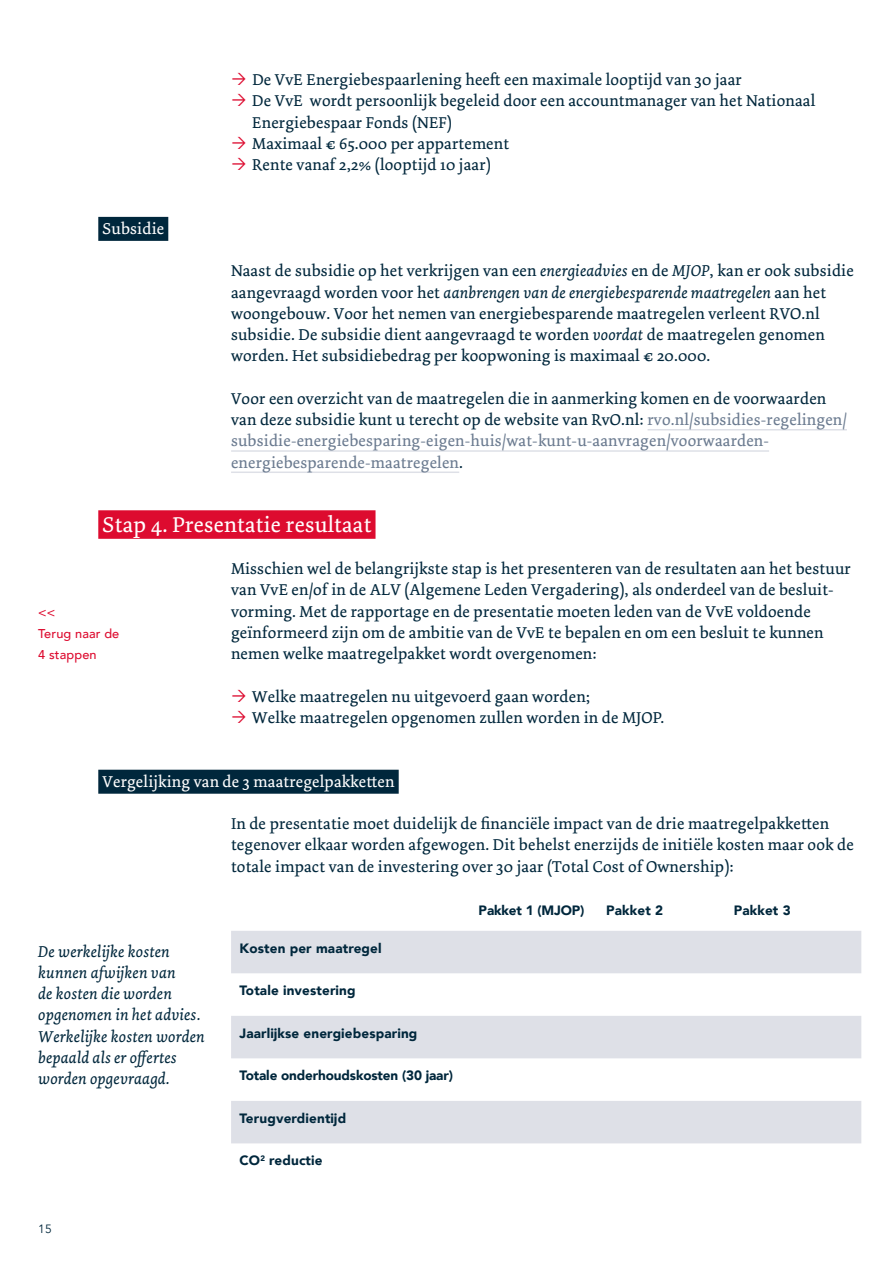
<style>
.page{position:relative;width:893px;height:1263px;background:#fff}
.page>*{position:absolute;margin:0;border:0;box-sizing:border-box;transform-origin:0 0}
.t1{font:22.5px "Dolly Pro";letter-spacing:.01em;color:#fff}
.t2{font:16.5px/21.3px "Dolly Pro";letter-spacing:.01em;color:#00273c}
.t3{font:16.5px/21.3px "Dolly Pro";letter-spacing:.01em;color:#6b7b90}
.t4{font:italic 16.5px/21.3px "Dolly Pro";letter-spacing:.01em;color:#00273c}
.t5{font:16.5px "Dolly Pro";letter-spacing:.01em;color:#fff}
.t6{font:900 13.5px "Avenir";letter-spacing:.01em;color:#00273c}
.t7{font:900 13.5px "Avenir";letter-spacing:-.01em;color:#00273c}
.t8{font:500 12.75px/21.3px "Avenir";letter-spacing:.01em;color:#dd0b2f}
.t9{font:12px "Avenir";color:#00273c}
.s1{font-style:italic}
.s2{color:#00273c}
</style>
<div class="page">
<hr style="left:648px;top:429px;width:199px;height:1px;background:#dee0e7">
<hr style="left:231px;top:450px;width:538px;height:2px;background:#dee0e7">
<hr style="left:231px;top:471px;width:228px;height:2px;background:#dee0e7">
<div style="left:98px;top:217px;width:70px;height:24px;background:#00273c"></div>
<div style="left:98px;top:770px;width:301px;height:24px;background:#00273c"></div>
<div style="left:98px;top:510px;width:278px;height:29px;background:#dd0b2f"></div>
<svg style="left:231px;top:931px;width:630px;height:212px;fill:#dee0e7"></svg>
<p class="t5" style="left:103px;top:218px;width:63px">Subsidie</p>
<p class="t2" style="left:252px;top:69px;width:565px">De VvE Energiebespaarlening heeft een maximale looptijd van 30 jaar<br>De VvE wordt persoonlijk begeleid door een accountmanager van het Nationaal Energiebespaar Fonds (NEF)<br>Maximaal € 65.000 per appartement<br>Rente vanaf 2,2% (looptijd 10 jaar)</p>
<p class="t2" style="left:231px;top:260px;width:624px">Naast de subsidie op het verkrijgen van een <span class="s1">energieadvies</span> en de <span class="s1">MJOP</span>, kan er ook subsidie aangevraagd worden voor het <span class="s1">aanbrengen van de energiebesparende maatregelen</span> aan het woongebouw. Voor het nemen van energiebesparende maatregelen verleent RVO.nl subsidie. De subsidie dient aangevraagd te worden <span class="s1">voordat</span> de maatregelen genomen worden. Het subsidiebedrag per koopwoning is maximaal € 20.000.</p>
<p class="t3" style="left:231px;top:388px;width:617px"><span class="s2">Voor een overzicht van de maatregelen die in aanmerking komen en de voorwaarden van deze subsidie kunt u terecht op de website van RvO.nl:</span> rvo.nl/subsidies-regelingen/ subsidie-energiebesparing-eigen-huis/wat-kunt-u-aanvragen/voorwaarden&shy;energiebesparende-maatregelen<span class="s2">.</span></p>
<h1 class="t1" style="left:103px;top:510px;width:270px">Stap 4. Presentatie resultaat</h1>
<p class="t8" style="left:38px;top:601px;width:83px">&lt;&lt;<br>Terug naar de<br>4 stappen</p>
<p class="t2" style="left:231px;top:558px;width:621px">Misschien wel de belangrijkste stap is het presenteren van de resultaten aan het bestuur van VvE en/of in de ALV (Algemene Leden Vergadering), als onderdeel van de besluit&shy;vorming. Met de rapportage en de presentatie moeten leden van de VvE voldoende geïnformeerd zijn om de ambitie van de VvE te bepalen en om een besluit te kunnen nemen welke maatregelpakket wordt overgenomen:</p>
<p class="t2" style="left:252px;top:685px;width:414px">Welke maatregelen nu uitgevoerd gaan worden;<br>Welke maatregelen opgenomen zullen worden in de MJOP.</p>
<p class="t5" style="left:103px;top:771px;width:294px">Vergelijking van de 3 maatregelpakketten</p>
<p class="t2" style="left:231px;top:813px;width:624px">In de presentatie moet duidelijk de financiële impact van de drie maatregelpakketten tegenover elkaar worden afgewogen. Dit behelst enerzijds de initiële kosten maar ook de totale impact van de investering over 30 jaar (Total Cost of Ownership):</p>
<p class="t4" style="left:38px;top:940px;width:168px">De werkelijke kosten kunnen afwijken van<br>de kosten die worden opgenomen in het advies.<br>Werkelijke kosten worden bepaald als er offertes worden opgevraagd.</p>
<p class="t9" style="left:38px;top:1222px;width:15px">15</p>
<p class="t6" style="left:240px;top:936px;width:144px">Kosten per maatregel</p>
<p class="t6" style="left:240px;top:979px;width:118px">Totale investering</p>
<p class="t6" style="left:240px;top:1021px;width:179px">Jaarlijkse energiebesparing</p>
<p class="t7" style="left:240px;top:1064px;width:215px">Totale onderhoudskosten (30 jaar)</p>
<p class="t6" style="left:240px;top:1107px;width:108px">Terugverdientijd</p>
<p class="t6" style="left:240px;top:1149px;width:85px">CO<sup>2</sup> reductie</p>
<p class="t7" style="left:479px;top:899px;width:107px">Pakket 1 (MJOP)</p>
<p class="t6" style="left:606px;top:899px;width:58px">Pakket 2</p>
<p class="t6" style="left:734px;top:899px;width:58px">Pakket 3</p>
</div>
